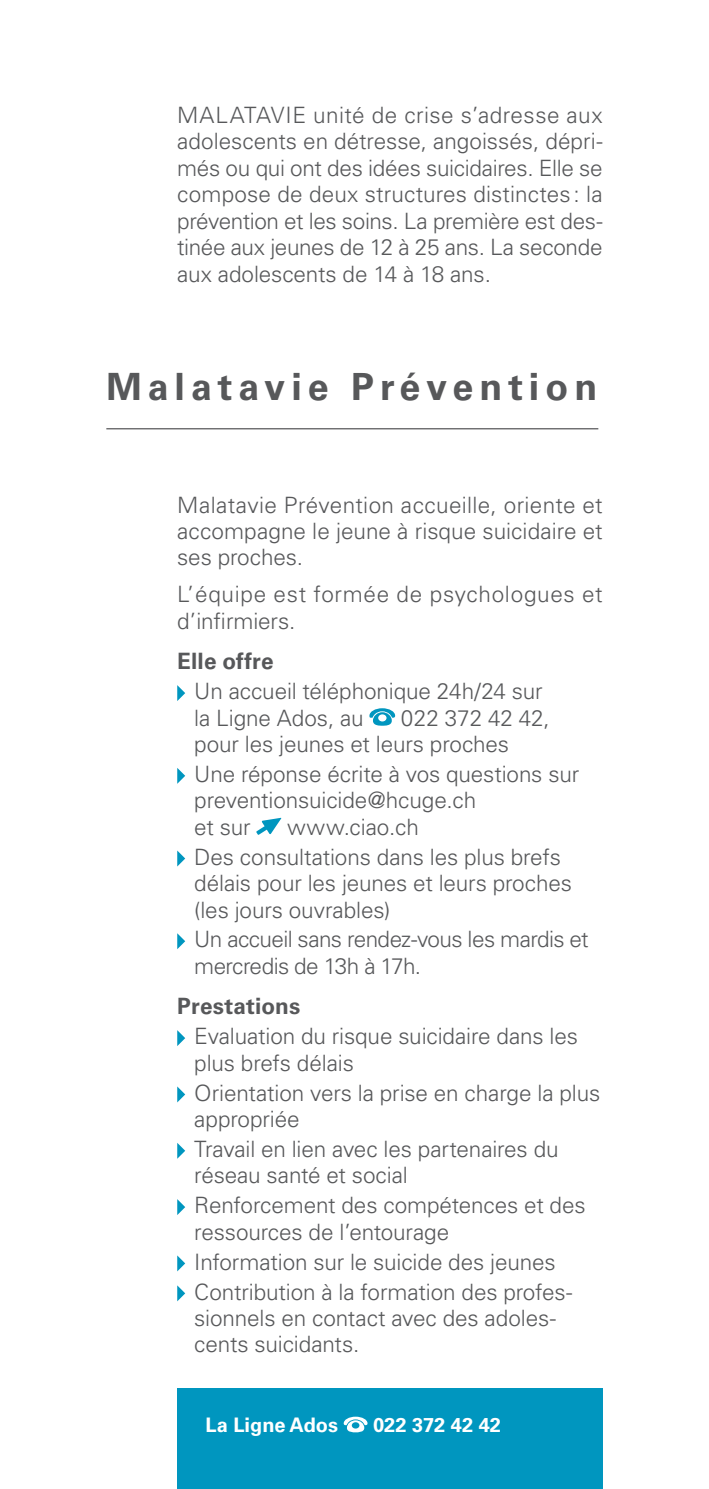
<style>
.page{position:relative;width:709px;height:1489px;background:#fff}
.page>*{position:absolute;margin:0;border:0;box-sizing:border-box;transform-origin:0 0}
.t1{font:700 37.5px "Univers LT Std";letter-spacing:.16em;color:#57585a}
.t2{font:300 22.5px/26.2px "Univers LT Std";letter-spacing:-.005em;color:#57585a}
.t3{font:300 22.5px/26.2px "Univers LT Std";letter-spacing:-.025em;color:#57585a}
.t4{font:300 22.5px/26.2px "Univers LT Std";letter-spacing:.03em;color:#57585a}
.t5{font:700 22.5px "Univers LT Std";letter-spacing:.01em;color:#57585a}
.t6{font:700 20px "Univers LT Std";color:#fff}
</style>
<div class="page">
<svg style="left:177px;top:685px;width:8px;height:16px"></svg>
<svg style="left:369px;top:708px;width:26px;height:17px"></svg>
<svg style="left:177px;top:768px;width:8px;height:15px"></svg>
<svg style="left:256px;top:817px;width:25px;height:17px"></svg>
<svg style="left:177px;top:850px;width:8px;height:16px"></svg>
<svg style="left:177px;top:933px;width:8px;height:16px"></svg>
<svg style="left:177px;top:1030px;width:8px;height:16px"></svg>
<svg style="left:177px;top:1086px;width:8px;height:16px"></svg>
<svg style="left:177px;top:1143px;width:8px;height:15px"></svg>
<svg style="left:177px;top:1199px;width:8px;height:15px"></svg>
<svg style="left:177px;top:1255px;width:8px;height:16px"></svg>
<svg style="left:177px;top:1285px;width:8px;height:16px"></svg>
<hr style="left:106px;top:428px;width:492px;height:1px;background:#57585a">
<div style="left:177px;top:1388px;width:425px;height:100px;background:#0096bf"></div>
<svg style="left:344px;top:1416px;width:23px;height:16px"></svg>
<p class="t2" style="left:177px;top:101px;width:427px;text-align:justify">MALATAVIE unité de crise s’adresse aux adolescents en détresse, angoissés, dépri&shy;més ou qui ont des idées suicidaires. Elle se compose de deux structures distinctes : la prévention et les soins. La première est des&shy;tinée aux jeunes de 12 à 25 ans. La seconde aux adolescents de 14 à 18 ans.</p>
<h1 class="t1" style="left:106px;top:364px;width:492px">Malatavie Prévention</h1>
<p class="t2" style="left:177px;top:491px;width:427px;text-align:justify">Malatavie Prévention accueille, oriente et accompagne le jeune à risque suicidaire et ses proches.</p>
<p class="t4" style="left:177px;top:581px;width:427px">L’équipe est formée de psychologues et d’infirmiers.</p>
<p class="t5" style="left:177px;top:648px;width:98px">Elle offre</p>
<p class="t2" style="left:194px;top:678px;width:350px">Un accueil téléphonique 24h/24 sur la Ligne Ados, au</p>
<p class="t2" style="left:194px;top:704px;width:357px;text-indent:207px">022 372 42 42, pour les jeunes et leurs proches</p>
<p class="t2" style="left:194px;top:761px;width:386px">Une réponse écrite à vos questions sur preventionsuicide@hcuge.ch<br>et sur</p>
<p class="t2" style="left:194px;top:811px;width:368px;line-height:30px;text-indent:93px">www.ciao.ch<br>Des consultations dans les plus brefs</p>
<p class="t2" style="left:194px;top:870px;width:379px">délais pour les jeunes et leurs proches (les jours ouvrables)</p>
<p class="t3" style="left:194px;top:926px;width:396px">Un accueil sans rendez-vous les mardis et mercredis de 13h à 17h.</p>
<p class="t5" style="left:177px;top:993px;width:125px">Prestations</p>
<p class="t2" style="left:194px;top:1023px;width:385px">Evaluation du risque suicidaire dans les plus brefs délais</p>
<p class="t2" style="left:194px;top:1079px;width:407px">Orientation vers la prise en charge la plus appropriée</p>
<p class="t2" style="left:194px;top:1135px;width:366px">Travail en lien avec les partenaires du réseau santé et social</p>
<p class="t2" style="left:194px;top:1192px;width:393px">Renforcement des compétences et des ressources de l’entourage</p>
<p class="t2" style="left:194px;top:1246px;width:380px;line-height:30px">Information sur le suicide des jeunes<br>Contribution à la formation des profes-</p>
<p class="t2" style="left:194px;top:1304px;width:363px">sionnels en contact avec des adoles&shy;cents suicidants.</p>
<p class="t6" style="left:206px;top:1413px;width:134px">La Ligne Ados</p>
<p class="t6" style="left:373px;top:1413px;width:129px">022 372 42 42</p>
</div>
